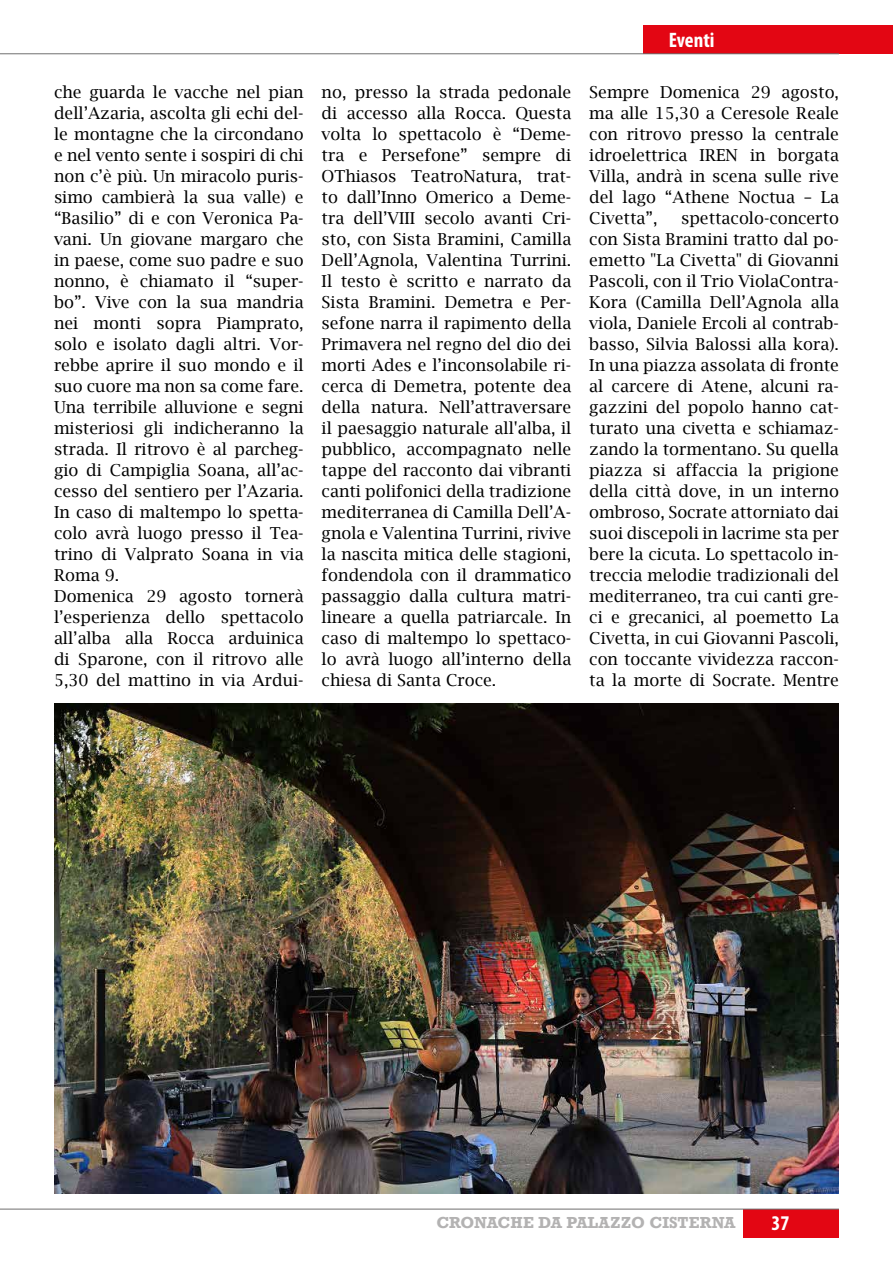
<style>
.page{position:relative;width:893px;height:1263px;background:#fff}
.page>*{position:absolute;margin:0;border:0;box-sizing:border-box;transform-origin:0 0}
.t1{font:700 condensed 21px "Myriad Pro";color:#fff}
.t2{font:16.5px/21px "Lucida Bright";color:#000;text-align:justify}
.t3{font:700 15px "Rockwell";letter-spacing:.01em;color:#b3b2b2}
</style>
<div class="page">
<div style="left:643px;top:25px;width:250px;height:28px;background:#e30613"></div>
<hr style="left:0;top:54px;width:839px;height:1px;background:#706f6f">
<div style="left:743px;top:1209px;width:96px;height:28px;background:#e30613"></div>
<hr style="left:0;top:1209px;width:839px;height:1px;background:#706f6f">
<img style="left:54px;top:703px;width:785px;height:490px">
<p class="t1" style="left:669px;top:27px;width:47px">Eventi</p>
<p class="t2" style="left:54px;top:81px;width:251px;text-align:left">che guarda le vacche nel pian dell’Azaria, ascolta gli echi del&shy;le montagne che la circondano e nel vento sente i sospiri di chi non c’è più. Un miracolo puris&shy;simo cambierà la sua valle) e “Basilio” di e con Veronica Pa&shy;vani. Un giovane margaro che in paese, come suo padre e suo nonno, è chiamato il “super&shy;bo”. Vive con la sua mandria nei monti sopra Piamprato, solo e isolato dagli altri. Vor&shy;rebbe aprire il suo mondo e il suo cuore ma non sa come fare.<br>Una terribile alluvione e segni misteriosi gli indicheranno la strada. Il ritrovo è al parcheg&shy;gio di Campiglia Soana, all’ac&shy;cesso del sentiero per l’Azaria.<br>In caso di maltempo lo spetta&shy;colo avrà luogo presso il Tea&shy;trino di Valprato Soana in via<br>Roma 9.<br>Domenica 29 agosto tornerà l’esperienza dello spettacolo all’alba alla Rocca arduinica di Sparone, con il ritrovo alle<br>5,30 del mattino in via Ardui-</p>
<p class="t2" style="left:322px;top:81px;width:251px">no, presso la strada pedonale di accesso alla Rocca. Questa volta lo spettacolo è “Deme&shy;tra e Persefone” sempre di OThiasos TeatroNatura, trat&shy;to dall’Inno Omerico a Deme&shy;tra dell’VIII secolo avanti Cri&shy;sto, con Sista Bramini, Camilla Dell’Agnola, Valentina Turrini.<br>Il testo è scritto e narrato da Sista Bramini. Demetra e Per&shy;sefone narra il rapimento della Primavera nel regno del dio dei morti Ades e l’inconsolabile ri&shy;cerca di Demetra, potente dea della natura. Nell’attraversare il paesaggio naturale all'alba, il pubblico, accompagnato nelle tappe del racconto dai vibranti canti polifonici della tradizione mediterranea di Camilla Dell’A&shy;gnola e Valentina Turrini, rivive la nascita mitica delle stagioni, fondendola con il drammatico passaggio dalla cultura matri&shy;lineare a quella patriarcale. In caso di maltempo lo spettaco&shy;lo avrà luogo all’interno della chiesa di Santa Croce.</p>
<p class="t2" style="left:589px;top:82px;width:251px">Sempre Domenica 29 agosto, ma alle 15,30 a Ceresole Reale con ritrovo presso la centrale idroelettrica IREN in borgata Villa, andrà in scena sulle rive del lago “Athene Noctua – La Civetta”,</p>
<p class="t2" style="left:589px;top:208px;width:251px;text-indent:92px">spettacolo-concerto con Sista Bramini tratto dal po&shy;emetto "La Civetta" di Giovanni Pascoli, con il Trio ViolaContra-Kora (Camilla Dell’Agnola alla viola, Daniele Ercoli al contrab&shy;basso, Silvia Balossi alla kora).<br>In una piazza assolata di fronte al carcere di Atene, alcuni ra&shy;gazzini del popolo hanno cat&shy;turato una civetta e schiamaz&shy;zando la tormentano. Su quella piazza si affaccia la prigione della città dove, in un interno ombroso, Socrate attorniato dai suoi discepoli in lacrime sta per bere la cicuta. Lo spettacolo in&shy;treccia melodie tradizionali del mediterraneo, tra cui canti gre&shy;ci e grecanici, al poemetto La Civetta, in cui Giovanni Pascoli, con toccante vividezza raccon&shy;ta la morte di Socrate. Mentre</p>
<p class="t3" style="left:436px;top:1212px;width:301px">CRONACHE DA PALAZZO CISTERNA</p>
<p class="t1" style="left:772px;top:1210px;width:19px">37</p>
</div>
